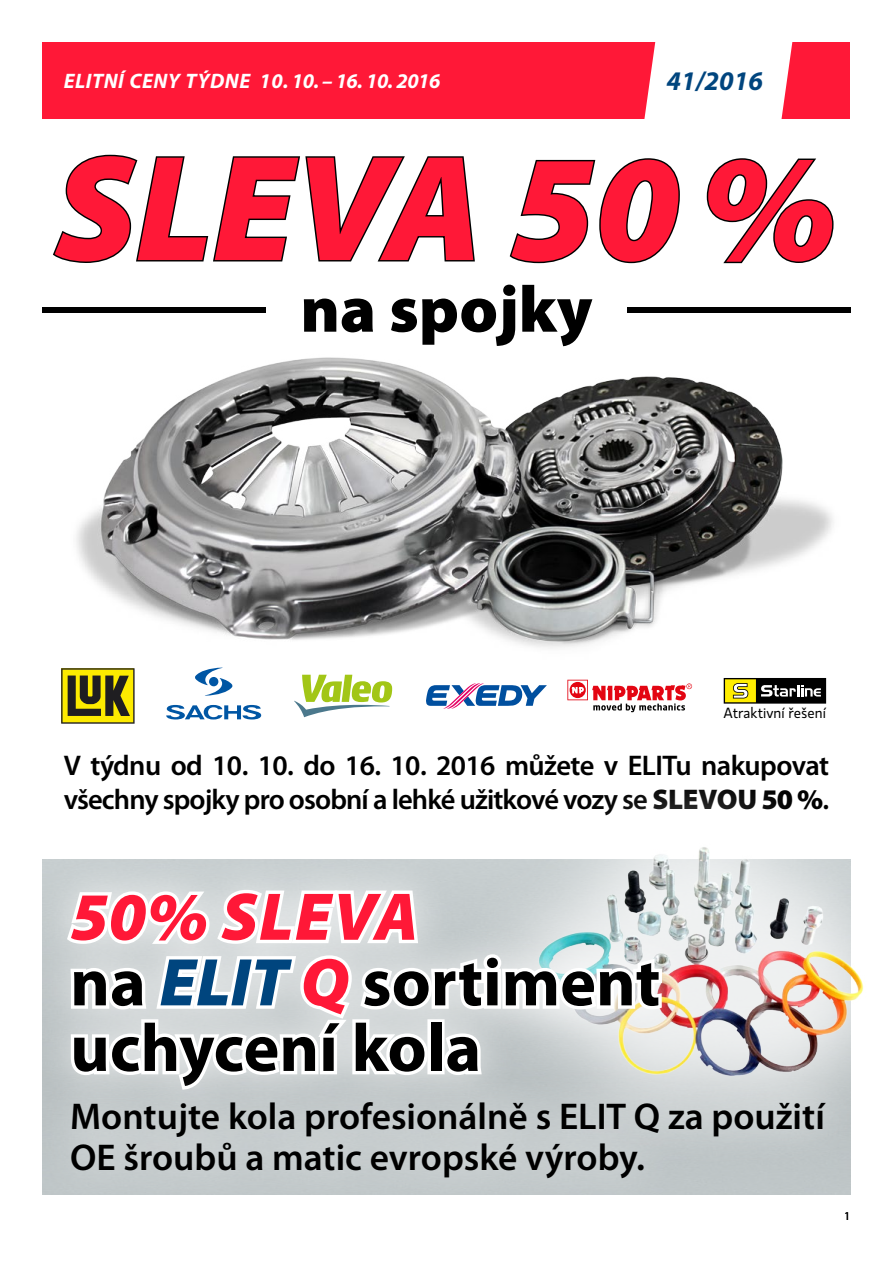
<style>
.page{position:relative;width:893px;height:1263px;background:#fff}
.page>*{position:absolute;margin:0;border:0;box-sizing:border-box;transform-origin:0 0}
.t1{font:italic 900 151.8px "Myriad Pro";color:#ff1837}
.t2{font:700 67.95px/65.6px "Myriad Pro";color:#000}
.t3{font:900 65.85px "Myriad Pro";color:#000}
.t4{font:600 37.35px/40.7px "Myriad Pro";color:#000}
.t5{font:600 28.5px/34.2px "Myriad Pro";letter-spacing:-.03em;color:#000}
.t6{font:italic 700 27px "Myriad Pro";color:#00457e}
.t7{font:italic 700 21px "Myriad Pro";letter-spacing:.025em;color:#fff}
.t8{font:14.7px "Gloriola Std";color:#000}
.t9{font:12px "Myriad Pro";color:#000}
.s1{font-weight:900}
.s2{font-weight:900;font-style:italic;color:#ff1837}
.s3{font-weight:900;font-style:italic;color:#00457e}
</style>
<div class="page">
<div style="left:43px;top:43px;width:807px;height:76px;background:#ff1837"></div>
<svg style="left:644px;top:42px;width:149px;height:77px;background:#ffecee"></svg>
<svg style="left:53px;top:154px;width:422px;height:109px"></svg>
<svg style="left:509px;top:158px;width:171px;height:106px"></svg>
<svg style="left:706px;top:158px;width:128px;height:106px"></svg>
<div style="left:627px;top:307px;width:223px;height:6px;background:#000"></div>
<div style="left:43px;top:307px;width:223px;height:6px;background:#000"></div>
<img style="left:76px;top:357px;width:757px;height:291px">
<img style="left:699px;top:847px;width:165px;height:218px">
<svg style="left:567px;top:680px;width:125px;height:32px"></svg>
<svg style="left:724px;top:678px;width:102px;height:26px;background:#615d2d"></svg>
<svg style="left:426px;top:683px;width:121px;height:26px"></svg>
<svg style="left:61px;top:668px;width:74px;height:56px;background:#918712"></svg>
<svg style="left:294px;top:675px;width:98px;height:42px"></svg>
<svg style="left:166px;top:705px;width:95px;height:14px"></svg>
<svg style="left:195px;top:667px;width:38px;height:29px"></svg>
<div style="left:31px;top:851px;width:669px;height:274px;background:#fff;opacity:.75"></div>
<svg style="left:63px;top:886px;width:602px;height:179px"></svg>
<div style="left:35px;top:1065px;width:826px;height:147px;background:#fff;opacity:.75"></div>
<p class="t7" style="left:64px;top:67px;width:378px">ELITNÍ CENY TÝDNE 10. 10. – 16. 10. 2016</p>
<p class="t6" style="left:667px;top:64px;width:98px">41/2016</p>
<h1 class="t1" style="left:55px;top:124px;width:784px">SLEVA 50%</h1>
<h3 class="t3" style="left:300px;top:272px;width:293px">NA SPOJKY</h3>
<p class="t8" style="left:723px;top:702px;width:104px">Atraktivní řešení</p>
<p class="t5" style="left:64px;top:748px;width:767px">V týdnu od 10. 10. do 16. 10. 2016 můžete v ELITu nakupovat všechny spojky pro osobní a lehké užitkové vozy se <span class="s1">SLEVOU 50 %</span>.</p>
<h2 class="t2" style="left:70px;top:882px;width:592px"><span class="s2">50% SLEVA<br></span>na <span class="s3">ELIT</span> <span class="s2">Q</span> sortiment uchycení kola</h2>
<h3 class="t4" style="left:70px;top:1095px;width:756px">Montujte kola profesionálně s ELIT Q za použití<br>OE šroubů a matic evropské výroby.</h3>
<p class="t9" style="left:844px;top:1209px;width:8px">1</p>
</div>
